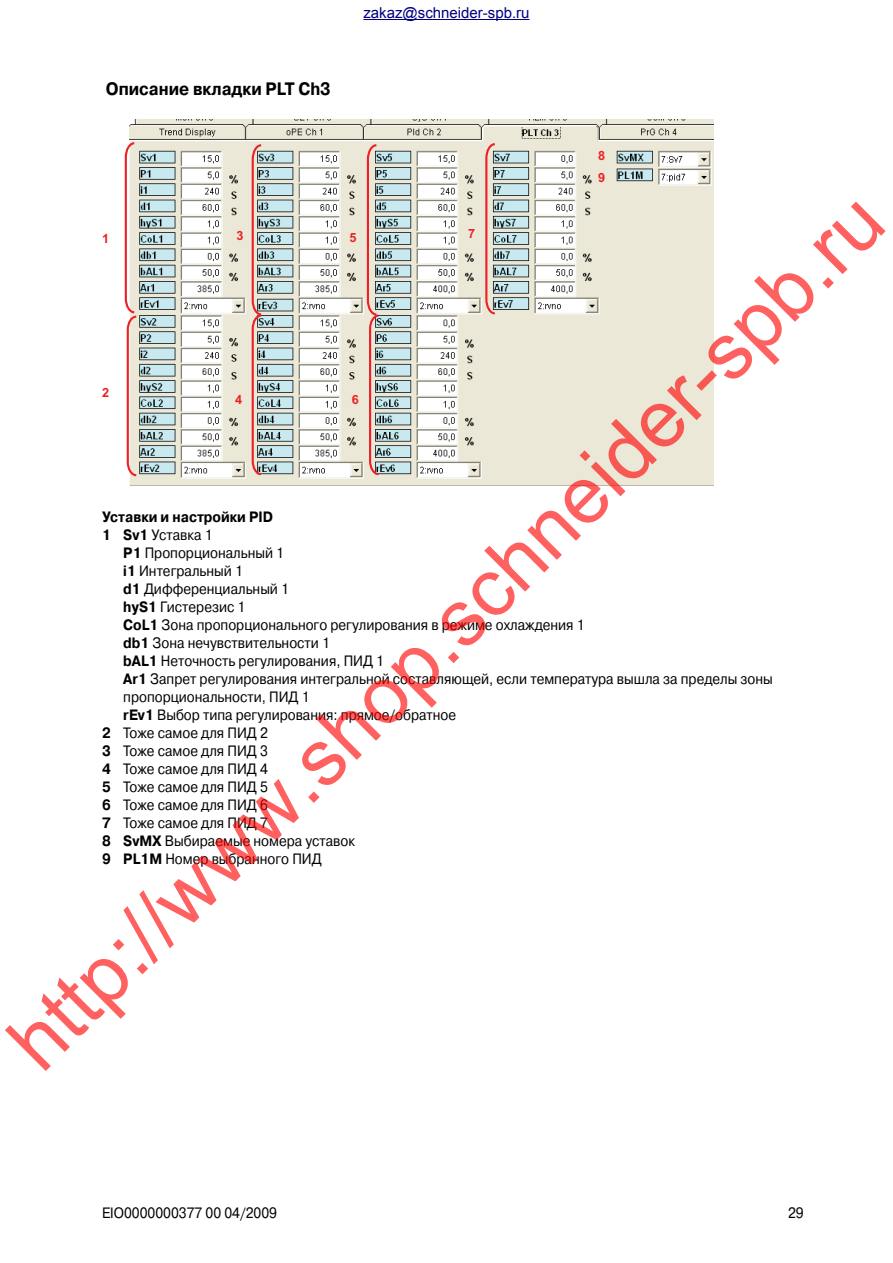
<style>
.page{position:relative;width:893px;height:1263px;background:#fff}
.page>*{position:absolute;margin:0;border:0;box-sizing:border-box;transform-origin:0 0}
.t1{font:80.7px "Arial";color:rgb(255 0 0/.62)}
.t2{font:700 18px "Pragmatica C";color:#000;scale:.9 1}
.t3{font:15px "Pragmatica C";color:#000;scale:.9 1}
.t4{font:700 15px/18px "Pragmatica C";color:#000;scale:.9 1}
.t5{font:15px "Arial";color:#000080}
.t6{font:700 12.75px/22.2px "Arial";color:#ed2024}
.s1{font-weight:400}
.s2{font-weight:700}
</style>
<div class="page">
<img style="left:130px;top:119px;width:583px;height:367px">
<svg style="left:124px;top:141px;width:373px;height:336px"></svg>
<hr style="left:363px;top:19px;width:167px;height:1px;background:#000080">
<p class="t2" style="left:106px;top:79px;width:252px">Описание вкладки PLT Ch3</p>
<p class="t5" style="left:363px;top:3px;width:168px">zakaz@schneider-spb.ru</p>
<p class="t6" style="left:598px;top:145px;width:9px">8<br>9</p>
<h1 class="t1" style="left:-15px;top:1017px;width:1200px;rotate:-45deg">http://www.shop.schneider-spb.ru</h1>
<p class="t6" style="left:468px;top:223px;width:9px">7</p>
<p class="t6" style="left:237px;top:225px;width:9px">3</p>
<p class="t6" style="left:350px;top:226px;width:9px">5</p>
<p class="t6" style="left:102px;top:227px;width:9px">1</p>
<p class="t6" style="left:102px;top:382px;width:9px">2</p>
<p class="t6" style="left:235px;top:389px;width:9px">4</p>
<p class="t6" style="left:352px;top:389px;width:9px">6</p>
<p class="t4" style="left:102px;top:508px;width:192px">Уставки и настройки PID<br>1 Sv1 <span class="s1">Уставка 1</span></p>
<p class="t3" style="left:123px;top:544px;width:180px"><span class="s2">P1</span> Пропорциональный 1</p>
<p class="t3" style="left:123px;top:562px;width:134px"><span class="s2">i1</span> Интегральный 1</p>
<p class="t3" style="left:123px;top:580px;width:186px"><span class="s2">d1</span> Дифференциальный 1</p>
<p class="t3" style="left:123px;top:598px;width:137px"><span class="s2">hyS1</span> Гистерезис 1</p>
<p class="t3" style="left:123px;top:616px;width:514px"><span class="s2">CoL1</span> Зона пропорционального регулирования в режиме охлаждения 1</p>
<p class="t3" style="left:123px;top:634px;width:231px"><span class="s2">db1</span> Зона нечувствительности 1</p>
<p class="t3" style="left:123px;top:652px;width:291px"><span class="s2">bAL1</span> Неточность регулирования, ПИД 1</p>
<p class="t3" style="left:123px;top:670px;width:723px"><span class="s2">Ar1</span> Запрет регулирования интегральной составляющей, если температура вышла за пределы зоны</p>
<p class="t3" style="left:123px;top:688px;width:208px">пропорциональности, ПИД 1</p>
<p class="t3" style="left:123px;top:706px;width:371px"><span class="s2">rEv1</span> Выбор типа регулирования: прямое/обратное</p>
<p class="t3" style="left:102px;top:724px;width:179px"><span class="s2">2</span> Тоже самое для ПИД 2</p>
<p class="t3" style="left:102px;top:742px;width:186px"><span class="s2">3</span> Тоже самое для ПИД 3</p>
<p class="t3" style="left:102px;top:760px;width:186px"><span class="s2">4</span> Тоже самое для ПИД 4</p>
<p class="t3" style="left:102px;top:778px;width:179px"><span class="s2">5</span> Тоже самое для ПИД 5</p>
<p class="t3" style="left:102px;top:796px;width:186px"><span class="s2">6</span> Тоже самое для ПИД 6</p>
<p class="t3" style="left:102px;top:814px;width:186px"><span class="s2">7</span> Тоже самое для ПИД 7</p>
<p class="t3" style="left:102px;top:832px;width:283px"><span class="s2">8 SvMX</span> Выбираемые номера уставок</p>
<p class="t3" style="left:102px;top:850px;width:246px"><span class="s2">9 PL1M</span> Номер выбранного ПИД</p>
<p class="t3" style="left:102px;top:1204px;width:196px">EIO0000000377 00 04/2009</p>
<p class="t3" style="left:788px;top:1204px;width:19px">29</p>
</div>
